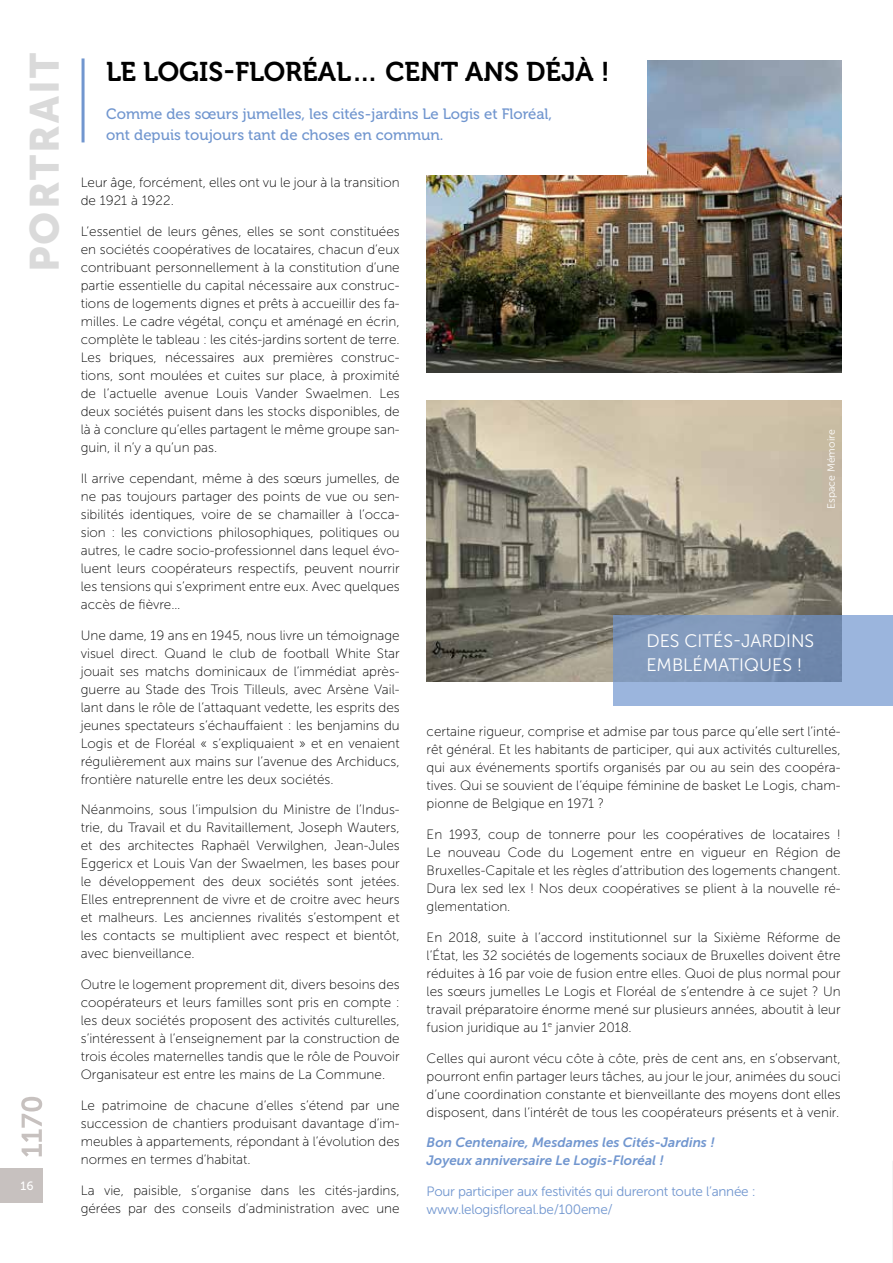
<style>
.page{position:relative;width:893px;height:1263px;background:#fff}
.page>*{position:absolute;margin:0;border:0;box-sizing:border-box;transform-origin:0 0}
.t1{font:40.5px "Museo Sans 900";letter-spacing:.05em;color:#dadada}
.t2{font:27px "Museo 700";color:#000}
.t3{font:18px/24px "Museo Sans 300";color:#fff}
.t4{font:15px/21px "Museo 500";color:#7196cf}
.t5{font:13.5px/18px "Museo Sans 100";color:#000;text-align:justify}
.t6{font:13.5px/18px "Museo Sans 300";letter-spacing:-.02em;color:#7196cf}
.t7{font:italic 13.5px/18px "Museo Sans 700";color:#7196cf}
.t8{font:12px "Museo Sans 500";color:#fff}
.t9{font:10.5px "Museo Sans 300";color:#fff}
</style>
<div class="page">
<svg style="left:21px;top:1097px;width:21px;height:60px"></svg>
<img style="left:426px;top:401px;width:416px;height:280px">
<svg style="left:614px;top:615px;width:279px;height:91px;background:#88a0c6"></svg>
<img style="left:427px;top:60px;width:415px;height:312px">
<div style="left:281px;top:36px;width:365px;height:139px;background:#fff"></div>
<div style="left:0;top:1168px;width:43px;height:34px;background:#c7c1bf"></div>
<hr style="left:82px;top:58px;width:3px;height:84px;background:#7196cf">
<h1 class="t1" style="left:22px;top:272px;width:221px;rotate:-90deg">PORTRAIT</h1>
<p class="t8" style="left:21px;top:1179px;width:15px">16</p>
<h2 class="t2" style="left:106px;top:56px;width:505px">LE LOGIS-FLORÉAL… CENT ANS DÉJÀ !</h2>
<p class="t4" style="left:106px;top:103px;width:447px">Comme des sœurs jumelles, les cités-jardins Le Logis et Floréal, ont depuis toujours tant de choses en commun.</p>
<p class="t5" style="left:81px;top:174px;width:320px">Leur âge, forcément, elles ont vu le jour à la transition de 1921 à 1922.</p>
<p class="t5" style="left:81px;top:223px;width:320px">L’essentiel de leurs gênes, elles se sont constituées en sociétés coopératives de locataires, chacun d’eux contribuant personnellement à la constitution d’une partie essentielle du capital nécessaire aux construc&shy;tions de logements dignes et prêts à accueillir des fa&shy;milles. Le cadre végétal, conçu et aménagé en écrin, complète le tableau : les cités-jardins sortent de terre.<br>Les briques, nécessaires aux premières construc&shy;tions, sont moulées et cuites sur place, à proximité de l’actuelle avenue Louis Vander Swaelmen. Les deux sociétés puisent dans les stocks disponibles, de là à conclure qu’elles partagent le même groupe san&shy;guin, il n’y a qu’un pas.</p>
<p class="t5" style="left:81px;top:469px;width:320px">Il arrive cependant, même à des sœurs jumelles, de ne pas toujours partager des points de vue ou sen&shy;sibilités identiques, voire de se chamailler à l’occa&shy;sion : les convictions philosophiques, politiques ou autres, le cadre socio-professionnel dans lequel évo&shy;luent leurs coopérateurs respectifs, peuvent nourrir les tensions qui s’expriment entre eux. Avec quelques accès de fièvre…</p>
<p class="t5" style="left:81px;top:626px;width:320px">Une dame, 19 ans en 1945, nous livre un témoignage visuel direct. Quand le club de football White Star jouait ses matchs dominicaux de l’immédiat après&shy;guerre au Stade des Trois Tilleuls, avec Arsène Vail&shy;lant dans le rôle de l’attaquant vedette, les esprits des jeunes spectateurs s’échauffaient : les benjamins du Logis et de Floréal « s’expliquaient » et en venaient régulièrement aux mains sur l’avenue des Archiducs, frontière naturelle entre les deux sociétés.</p>
<p class="t5" style="left:81px;top:801px;width:320px">Néanmoins, sous l’impulsion du Ministre de l’Indus&shy;trie, du Travail et du Ravitaillement, Joseph Wauters, et des architectes Raphaël Verwilghen, Jean-Jules Eggericx et Louis Van der Swaelmen, les bases pour le développement des deux sociétés sont jetées.<br>Elles entreprennent de vivre et de croitre avec heurs et malheurs. Les anciennes rivalités s’estompent et les contacts se multiplient avec respect et bientôt, avec bienveillance.</p>
<p class="t5" style="left:81px;top:975px;width:320px">Outre le logement proprement dit, divers besoins des coopérateurs et leurs familles sont pris en compte : les deux sociétés proposent des activités culturelles, s’intéressent à l’enseignement par la construction de trois écoles maternelles tandis que le rôle de Pouvoir Organisateur est entre les mains de La Commune.</p>
<p class="t5" style="left:81px;top:1096px;width:320px">Le patrimoine de chacune d’elles s’étend par une succession de chantiers produisant davantage d’im&shy;meubles à appartements, répondant à l’évolution des normes en termes d’habitat.</p>
<p class="t5" style="left:81px;top:1181px;width:320px">La vie, paisible, s’organise dans les cités-jardins, gérées par des conseils d’administration avec une</p>
<p class="t9" style="left:826px;top:509px;width:81px;rotate:-90deg">Espace Mémoire</p>
<h3 class="t3" style="left:646px;top:629px;width:169px">DES CITÉS-JARDINS<br>EMBLÉMATIQUES !</h3>
<p class="t5" style="left:427px;top:722px;width:416px">certaine rigueur, comprise et admise par tous parce qu’elle sert l’inté&shy;rêt général. Et les habitants de participer, qui aux activités culturelles, qui aux événements sportifs organisés par ou au sein des coopéra&shy;tives. Qui se souvient de l’équipe féminine de basket Le Logis, cham&shy;pionne de Belgique en 1971 ?</p>
<p class="t5" style="left:427px;top:825px;width:416px">En 1993, coup de tonnerre pour les coopératives de locataires !<br>Le nouveau Code du Logement entre en vigueur en Région de Bruxelles-Capitale et les règles d’attribution des logements changent.<br>Dura lex sed lex ! Nos deux coopératives se plient à la nouvelle ré&shy;glementation.</p>
<p class="t5" style="left:427px;top:928px;width:416px">En 2018, suite à l’accord institutionnel sur la Sixième Réforme de l’État, les 32 sociétés de logements sociaux de Bruxelles doivent être réduites à 16 par voie de fusion entre elles. Quoi de plus normal pour les sœurs jumelles Le Logis et Floréal de s’entendre à ce sujet ? Un travail préparatoire énorme mené sur plusieurs années, aboutit à leur fusion juridique au 1<sup>e</sup> janvier 2018.</p>
<p class="t5" style="left:427px;top:1049px;width:416px">Celles qui auront vécu côte à côte, près de cent ans, en s’observant, pourront enfin partager leurs tâches, au jour le jour, animées du souci d’une coordination constante et bienveillante des moyens dont elles disposent, dans l’intérêt de tous les coopérateurs présents et à venir.</p>
<p class="t7" style="left:427px;top:1133px;width:290px">Bon Centenaire, Mesdames les Cités-Jardins !<br>Joyeux anniversaire Le Logis-Floréal !</p>
<p class="t6" style="left:427px;top:1182px;width:331px">Pour participer aux festivités qui dureront toute l’année : www.lelogisfloreal.be/100eme/</p>
</div>
